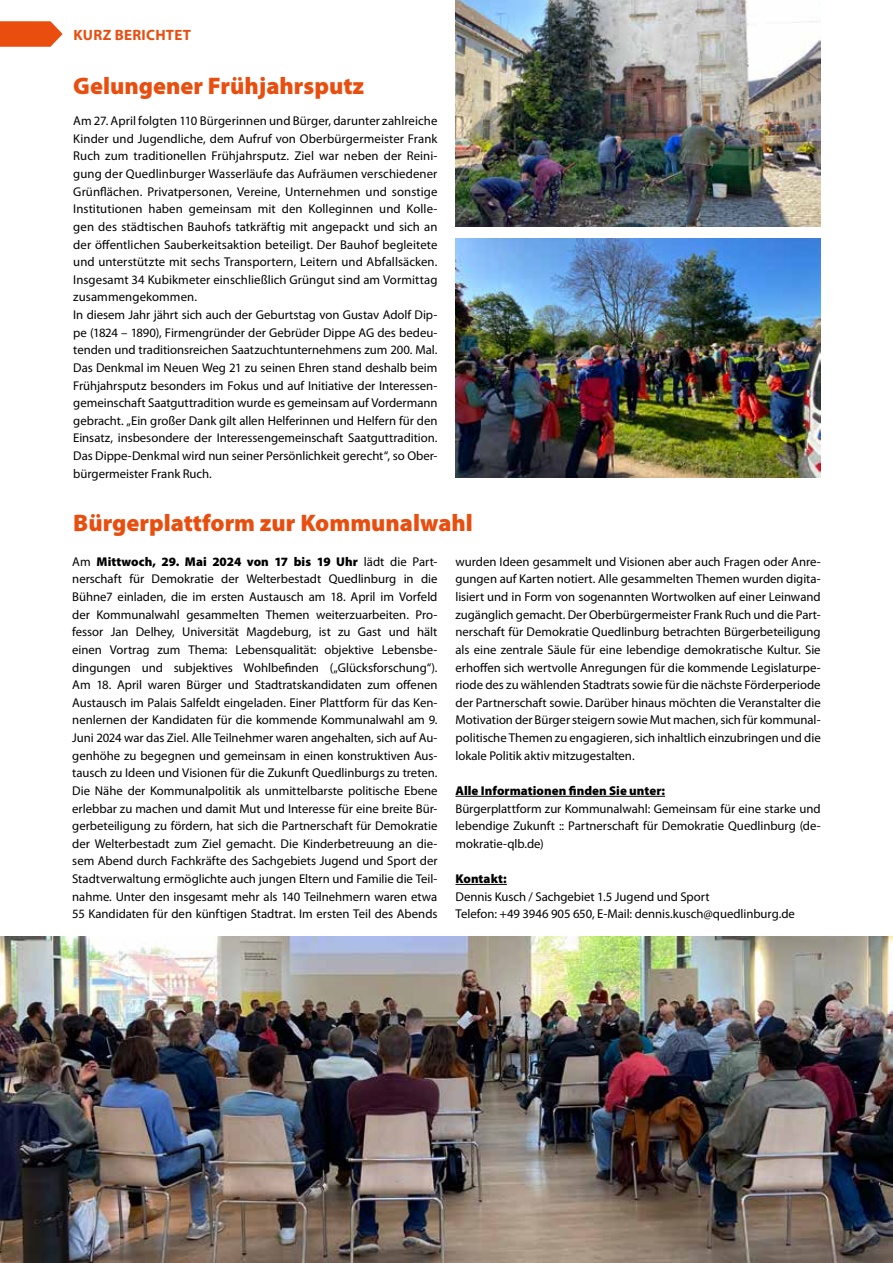
<style>
.page{position:relative;width:893px;height:1263px;background:#fff}
.page>*{position:absolute;margin:0;border:0;box-sizing:border-box;transform-origin:0 0}
.t1{font:900 24px "Myriad Pro";color:#e94e0f}
.t2{font:700 15px "Myriad Pro";letter-spacing:.02em;color:#e94e0f}
.t3{font:12.75px/17.5px "Myriad Pro";color:#000;text-align:justify}
.t4{font:900 12.75px "Myriad Pro";letter-spacing:.005em;color:#000}
.s1{font-weight:900}
</style>
<div class="page">
<svg style="left:0;top:21px;width:63px;height:26px;background:#eb622b"></svg>
<img style="left:455px;top:0;width:366px;height:227px">
<img style="left:455px;top:238px;width:366px;height:240px">
<hr style="left:455px;top:796px;width:210px;height:1px;background:#000">
<hr style="left:455px;top:884px;width:52px;height:1px;background:#000">
<img style="left:0;top:936px;width:893px;height:327px">
<p class="t2" style="left:73px;top:25px;width:119px">KURZ BERICHTET</p>
<h1 class="t1" style="left:73px;top:73px;width:292px">Gelungener Frühjahrsputz</h1>
<p class="t3" style="left:73px;top:112px;width:366px;text-align:left">Am 27. April folgten 110 Bürgerinnen und Bürger, darunter zahlreiche Kinder und Jugendliche, dem Aufruf von Oberbürgermeister Frank Ruch zum traditionellen Frühjahrsputz. Ziel war neben der Reini&shy;gung der Quedlinburger Wasserläufe das Aufräumen verschiedener Grünflächen. Privatpersonen, Vereine, Unternehmen und sonstige Institutionen haben gemeinsam mit den Kolleginnen und Kolle&shy;gen des städtischen Bauhofs tatkräftig mit angepackt und sich an der öffentlichen Sauberkeitsaktion beteiligt. Der Bauhof begleitete und unterstützte mit sechs Transportern, Leitern und Abfallsäcken.<br>Insgesamt 34 Kubikmeter einschließlich Grüngut sind am Vormittag zusammengekommen.<br>In diesem Jahr jährt sich auch der Geburtstag von Gustav Adolf Dip&shy;pe (1824 – 1890), Firmengründer der Gebrüder Dippe AG des bedeu&shy;tenden und traditionsreichen Saatzuchtunternehmens zum 200. Mal.<br>Das Denkmal im Neuen Weg 21 zu seinen Ehren stand deshalb beim Frühjahrsputz besonders im Fokus und auf Initiative der Interessen&shy;gemeinschaft Saatguttradition wurde es gemeinsam auf Vordermann gebracht. „Ein großer Dank gilt allen Helferinnen und Helfern für den Einsatz, insbesondere der Interessengemeinschaft Saatguttradition.<br>Das Dippe-Denkmal wird nun seiner Persönlichkeit gerecht“, so Ober&shy;bürgermeister Frank Ruch.</p>
<h1 class="t1" style="left:73px;top:509px;width:401px">Bürgerplattform zur Kommunalwahl</h1>
<p class="t3" style="left:72px;top:553px;width:367px">Am <span class="s1">Mittwoch, 29. Mai 2024 von 17 bis 19 Uhr</span> lädt die Part&shy;nerschaft für Demokratie der Welterbestadt Quedlinburg in die Bühne7 einladen, die im ersten Austausch am 18. April im Vorfeld der Kommunalwahl gesammelten Themen weiterzuarbeiten. Pro&shy;fessor Jan Delhey, Universität Magdeburg, ist zu Gast und hält einen Vortrag zum Thema: Lebensqualität: objektive Lebensbe&shy;dingungen und subjektives Wohlbefinden („Glücksforschung“).<br>Am 18. April waren Bürger und Stadtratskandidaten zum offenen Austausch im Palais Salfeldt eingeladen. Einer Plattform für das Ken&shy;nenlernen der Kandidaten für die kommende Kommunalwahl am 9.<br>Juni 2024 war das Ziel. Alle Teilnehmer waren angehalten, sich auf Au&shy;genhöhe zu begegnen und gemeinsam in einen konstruktiven Aus&shy;tausch zu Ideen und Visionen für die Zukunft Quedlinburgs zu treten.<br>Die Nähe der Kommunalpolitik als unmittelbarste politische Ebene erlebbar zu machen und damit Mut und Interesse für eine breite Bür&shy;gerbeteiligung zu fördern, hat sich die Partnerschaft für Demokratie der Welterbestadt zum Ziel gemacht. Die Kinderbetreuung an die&shy;sem Abend durch Fachkräfte des Sachgebiets Jugend und Sport der Stadtverwaltung ermöglichte auch jungen Eltern und Familie die Teil&shy;nahme. Unter den insgesamt mehr als 140 Teilnehmern waren etwa 55 Kandidaten für den künftigen Stadtrat. Im ersten Teil des Abends</p>
<p class="t3" style="left:455px;top:553px;width:367px">wurden Ideen gesammelt und Visionen aber auch Fragen oder Anre&shy;gungen auf Karten notiert. Alle gesammelten Themen wurden digita&shy;lisiert und in Form von sogenannten Wortwolken auf einer Leinwand zugänglich gemacht. Der Oberbürgermeister Frank Ruch und die Part&shy;nerschaft für Demokratie Quedlinburg betrachten Bürgerbeteiligung als eine zentrale Säule für eine lebendige demokratische Kultur. Sie erhoffen sich wertvolle Anregungen für die kommende Legislaturpe&shy;riode des zu wählenden Stadtrats sowie für die nächste Förderperiode der Partnerschaft sowie. Darüber hinaus möchten die Veranstalter die Motivation der Bürger steigern sowie Mut machen, sich für kommunal&shy;politische Themen zu engagieren, sich inhaltlich einzubringen und die lokale Politik aktiv mitzugestalten.</p>
<p class="t4" style="left:455px;top:783px;width:211px">Alle Informationen finden Sie unter:</p>
<p class="t3" style="left:455px;top:799px;width:367px">Bürgerplattform zur Kommunalwahl: Gemeinsam für eine starke und lebendige Zukunft :: Partnerschaft für Demokratie Quedlinburg (de&shy;mokratie-qlb.de)</p>
<p class="t4" style="left:455px;top:871px;width:53px">Kontakt:</p>
<p class="t3" style="left:455px;top:887px;width:341px">Dennis Kusch / Sachgebiet 1.5 Jugend und Sport<br>Telefon: +49 3946 905 650, E-Mail: dennis.kusch@quedlinburg.de</p>
</div>
